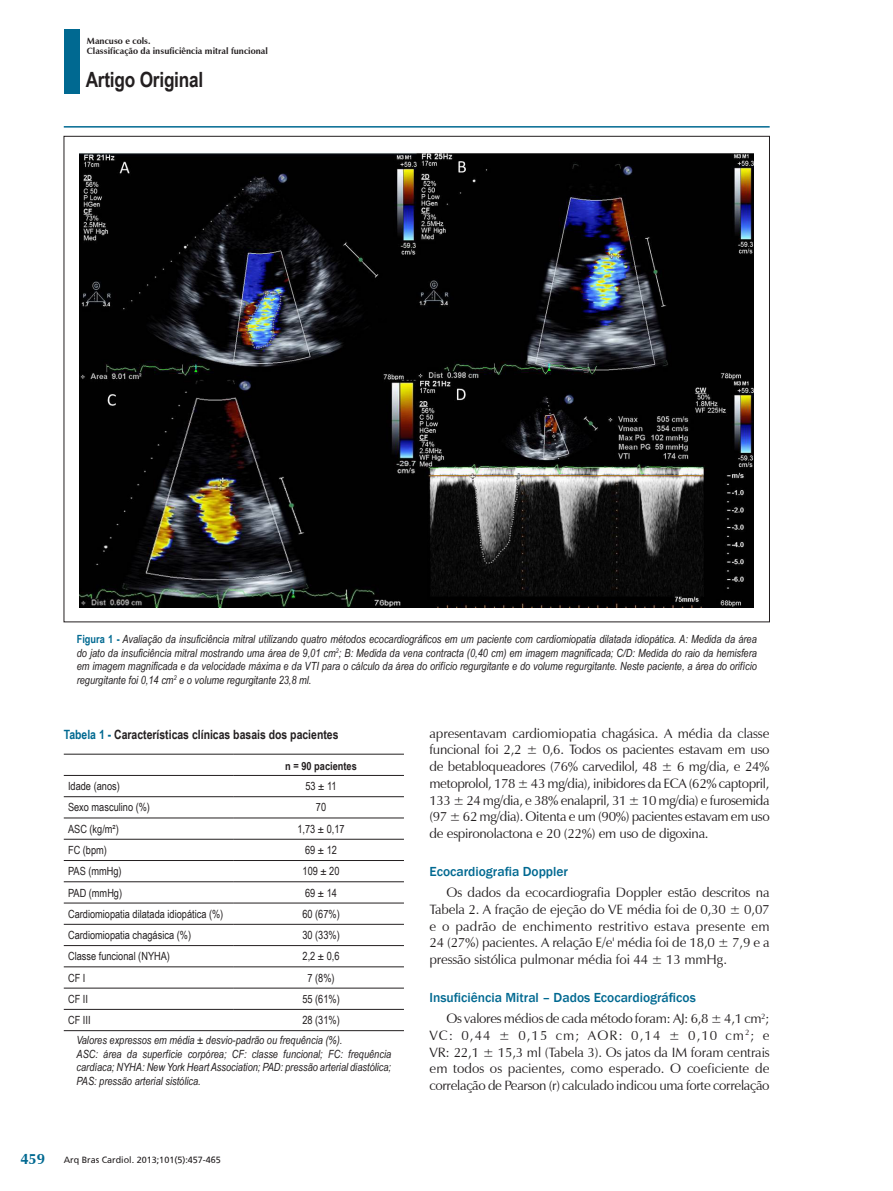
<style>
.page{position:relative;width:893px;height:1191px;background:#fff}
.page>*{position:absolute;margin:0;border:0;box-sizing:border-box;transform-origin:0 0}
.t1{font:700 21px "Arial Narrow";letter-spacing:-.01em;color:#231f20}
.t2{font:700 15px "Zapf Humanist 601 BT";color:#006991}
._01-TEXTO_BASICO{font:13.5px/16.8px "Zapf Humanist 601 BT";letter-spacing:-.02em;color:#231f20;text-align:justify}
._03_-_SUBTITULO_PRIN{font:500 13.5px "Franklin Gothic";color:#006991}
._01_-_TITULO_TABELA{font:700 12.75px "Arial Narrow";color:#231f20}
._05_-_LEGENDA_TABELA{font:italic 11.25px/13.5px "Arial Narrow";color:#231f20;text-align:justify}
._02_-_TEXTO_TABELA{font:11.25px "Arial Narrow";color:#231f20}
._02_-_TEXTO_TABELA-2{font:700 11.25px "Arial Narrow";color:#231f20}
.t3{font:700 9px "Zapf Humanist 601 BT";color:#231f20}
.t4{font:9px "Frutiger";color:#231f20}
.s1{font-weight:700;font-style:normal;color:#006991}
.s2{color:#006991}
</style>
<div class="page">
<hr style="left:64px;top:126px;width:706px;height:2px;background:#006991">
<div style="left:64px;top:29px;width:16px;height:65px;background:#006991"></div>
<img style="left:80px;top:153px;width:674px;height:455px">
<hr style="left:64px;top:754px;width:170px;height:1px;background:#231f20">
<hr style="left:234px;top:754px;width:170px;height:1px;background:#231f20">
<hr style="left:64px;top:775px;width:170px;height:1px;background:#231f20">
<hr style="left:234px;top:775px;width:170px;height:1px;background:#231f20">
<hr style="left:64px;top:1030px;width:170px;height:1px;background:#231f20">
<hr style="left:234px;top:1030px;width:170px;height:1px;background:#231f20">
<hr style="left:64px;top:796px;width:170px;height:1px;background:#231f20">
<hr style="left:234px;top:796px;width:170px;height:1px;background:#231f20">
<hr style="left:64px;top:817px;width:170px;height:1px;background:#231f20">
<hr style="left:234px;top:817px;width:170px;height:1px;background:#231f20">
<hr style="left:64px;top:839px;width:170px;height:1px;background:#231f20">
<hr style="left:234px;top:839px;width:170px;height:1px;background:#231f20">
<hr style="left:64px;top:860px;width:170px;height:1px;background:#231f20">
<hr style="left:234px;top:860px;width:170px;height:1px;background:#231f20">
<hr style="left:64px;top:881px;width:170px;height:1px;background:#231f20">
<hr style="left:234px;top:881px;width:170px;height:1px;background:#231f20">
<hr style="left:64px;top:902px;width:170px;height:1px;background:#231f20">
<hr style="left:234px;top:902px;width:170px;height:1px;background:#231f20">
<hr style="left:64px;top:924px;width:170px;height:1px;background:#231f20">
<hr style="left:234px;top:924px;width:170px;height:1px;background:#231f20">
<hr style="left:64px;top:945px;width:170px;height:1px;background:#231f20">
<hr style="left:234px;top:945px;width:170px;height:1px;background:#231f20">
<hr style="left:64px;top:966px;width:170px;height:1px;background:#231f20">
<hr style="left:234px;top:966px;width:170px;height:1px;background:#231f20">
<hr style="left:64px;top:987px;width:170px;height:1px;background:#231f20">
<hr style="left:234px;top:987px;width:170px;height:1px;background:#231f20">
<hr style="left:64px;top:1009px;width:170px;height:1px;background:#231f20">
<hr style="left:234px;top:1009px;width:170px;height:1px;background:#231f20">
<p class="t3" style="left:87px;top:35px;width:65px">Mancuso e cols.</p>
<p class="t3" style="left:87px;top:46px;width:182px">Classificação da insuficiência mitral funcional</p>
<h1 class="t1" style="left:86px;top:64px;width:119px">Artigo Original</h1>
<p class="_05_-_LEGENDA_TABELA" style="left:77px;top:632px;width:682px"><span class="s1">Figura 1 -</span> Avaliação da insuficiência mitral utilizando quatro métodos ecocardiográficos em um paciente com cardiomiopatia dilatada idiopática. A: Medida da área do jato da insuficiência mitral mostrando uma área de 9,01 cm<sup>2</sup>; B: Medida da vena contracta (0,40 cm) em imagem magnificada; C/D: Medida do raio da hemisfera em imagem magnificada e da velocidade máxima e da VTI para o cálculo da área do orifício regurgitante e do volume regurgitante. Neste paciente, a área do orifício regurgitante foi 0,14 cm<sup>2</sup> e o volume regurgitante 23,8 ml.</p>
<p class="_01_-_TITULO_TABELA" style="left:64px;top:725px;width:276px"><span class="s2">Tabela 1 -</span> Características clínicas basais dos pacientes</p>
<p class="_02_-_TEXTO_TABELA-2" style="left:285px;top:757px;width:73px">n = 90 pacientes</p>
<p class="_02_-_TEXTO_TABELA" style="left:68px;top:778px;width:53px">Idade (anos)</p>
<p class="_02_-_TEXTO_TABELA" style="left:305px;top:778px;width:33px">53 ± 11</p>
<p class="_02_-_TEXTO_TABELA" style="left:68px;top:799px;width:84px">Sexo masculino (%)</p>
<p class="_02_-_TEXTO_TABELA" style="left:316px;top:799px;width:12px">70</p>
<p class="_02_-_TEXTO_TABELA" style="left:68px;top:820px;width:52px">ASC (kg/m²)</p>
<p class="_02_-_TEXTO_TABELA" style="left:297px;top:820px;width:49px">1,73 ± 0,17</p>
<p class="_02_-_TEXTO_TABELA" style="left:68px;top:841px;width:40px">FC (bpm)</p>
<p class="_02_-_TEXTO_TABELA" style="left:305px;top:841px;width:33px">69 ± 12</p>
<p class="_02_-_TEXTO_TABELA" style="left:68px;top:863px;width:55px">PAS (mmHg)</p>
<p class="_02_-_TEXTO_TABELA" style="left:303px;top:863px;width:38px">109 ± 20</p>
<p class="_02_-_TEXTO_TABELA" style="left:68px;top:884px;width:56px">PAD (mmHg)</p>
<p class="_02_-_TEXTO_TABELA" style="left:305px;top:884px;width:33px">69 ± 14</p>
<p class="_02_-_TEXTO_TABELA" style="left:68px;top:905px;width:157px">Cardiomiopatia dilatada idiopática (%)</p>
<p class="_02_-_TEXTO_TABELA" style="left:302px;top:905px;width:39px">60 (67%)</p>
<p class="_02_-_TEXTO_TABELA" style="left:68px;top:926px;width:125px">Cardiomiopatia chagásica (%)</p>
<p class="_02_-_TEXTO_TABELA" style="left:302px;top:926px;width:39px">30 (33%)</p>
<p class="_02_-_TEXTO_TABELA" style="left:68px;top:948px;width:104px">Classe funcional (NYHA)</p>
<p class="_02_-_TEXTO_TABELA" style="left:303px;top:948px;width:38px">2,2 ± 0,6</p>
<p class="_02_-_TEXTO_TABELA" style="left:68px;top:969px;width:19px">CF I</p>
<p class="_02_-_TEXTO_TABELA" style="left:307px;top:969px;width:29px">7 (8%)</p>
<p class="_02_-_TEXTO_TABELA" style="left:68px;top:990px;width:21px">CF II</p>
<p class="_02_-_TEXTO_TABELA" style="left:302px;top:990px;width:39px">55 (61%)</p>
<p class="_02_-_TEXTO_TABELA" style="left:68px;top:1012px;width:24px">CF III</p>
<p class="_02_-_TEXTO_TABELA" style="left:302px;top:1012px;width:39px">28 (31%)</p>
<p class="_05_-_LEGENDA_TABELA" style="left:77px;top:1033px;width:267px">Valores expressos em média ± desvio-padrão ou frequência (%).</p>
<p class="_05_-_LEGENDA_TABELA" style="left:77px;top:1046px;width:316px">ASC: área da superfície corpórea; CF: classe funcional; FC: frequência cardíaca; NYHA: New York Heart Association; PAD: pressão arterial diastólica; PAS: pressão arterial sistólica.</p>
<p class="_01-TEXTO_BASICO" style="left:429px;top:724px;width:342px">apresentavam cardiomiopatia chagásica. A média da classe funcional foi 2,2 ± 0,6. Todos os pacientes estavam em uso de betabloqueadores (76% carvedilol, 48 ± 6 mg/dia, e 24% metoprolol, 178 ± 43 mg/dia), inibidores da ECA (62% captopril, 133 ± 24 mg/dia, e 38% enalapril, 31 ± 10 mg/dia) e furosemida (97 ± 62 mg/dia). Oitenta e um (90%) pacientes estavam em uso de espironolactona e 20 (22%) em uso de digoxina.</p>
<p class="_03_-_SUBTITULO_PRIN" style="left:429px;top:863px;width:140px">Ecocardiografia Doppler</p>
<p class="_01-TEXTO_BASICO" style="left:429px;top:884px;width:342px;text-indent:17px">Os dados da ecocardiografia Doppler estão descritos na Tabela 2. A fração de ejeção do VE média foi de 0,30 ± 0,07 e o padrão de enchimento restritivo estava presente em 24 (27%) pacientes. A relação E/e' média foi de 18,0 ± 7,9 e a pressão sistólica pulmonar média foi 44 ± 13 mmHg.</p>
<p class="_03_-_SUBTITULO_PRIN" style="left:429px;top:989px;width:268px">Insuficiência Mitral – Dados Ecocardiográficos</p>
<p class="_01-TEXTO_BASICO" style="left:429px;top:1010px;width:342px;text-indent:17px">Os valores médios de cada método foram: AJ: 6,8 ± 4,1 cm<sup>2</sup>; VC: 0,44 ± 0,15 cm; AOR: 0,14 ± 0,10 cm<sup>2</sup>; e VR: 22,1 ± 15,3 ml (Tabela 3). Os jatos da IM foram centrais em todos os pacientes, como esperado. O coeficiente de correlação de Pearson (r) calculado indicou uma forte correlação</p>
<p class="t2" style="left:20px;top:1149px;width:26px">459</p>
<p class="t4" style="left:64px;top:1154px;width:159px">Arq Bras Cardiol. 2013;101(5):457-465</p>
</div>
